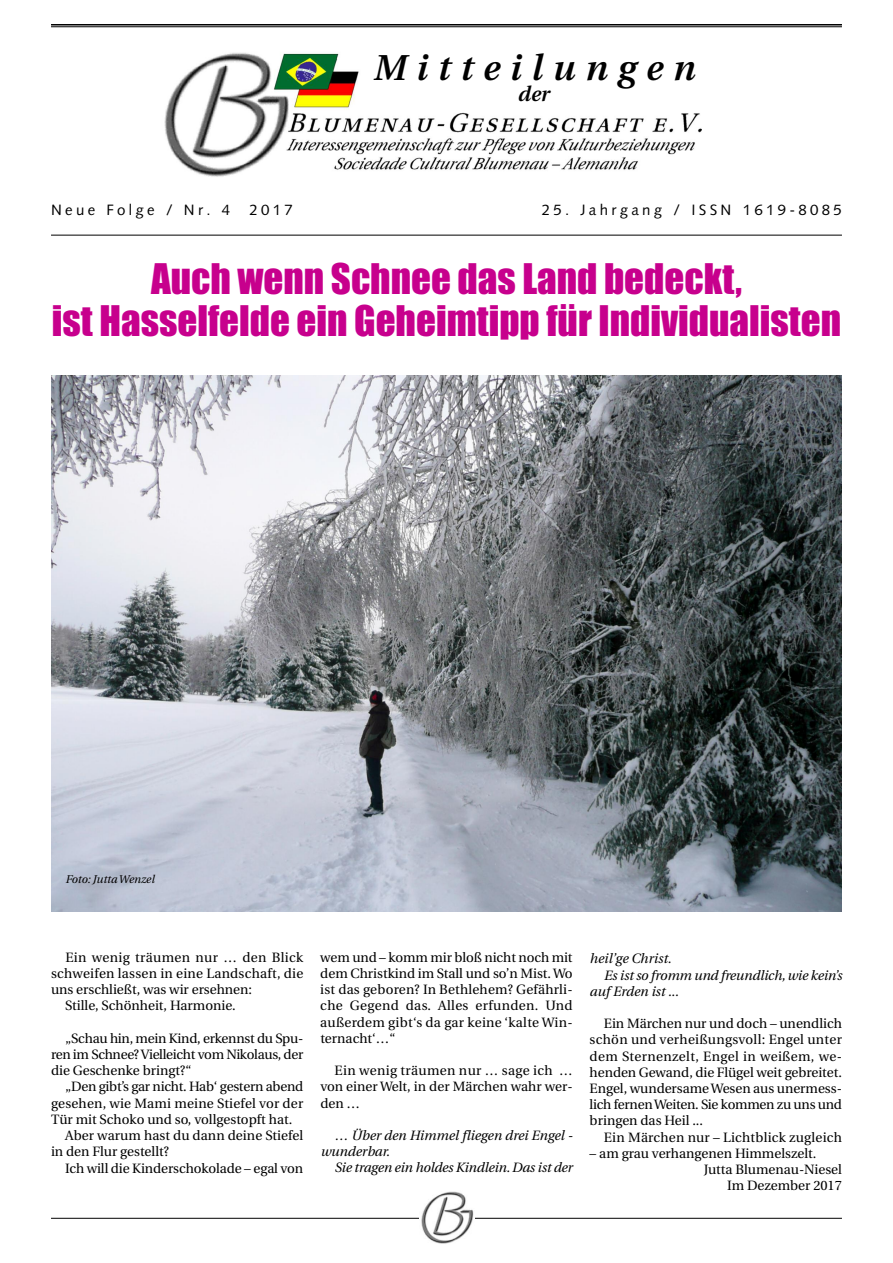
<style>
.page{position:relative;width:893px;height:1263px;background:#fff}
.page>*{position:absolute;margin:0;border:0;box-sizing:border-box;transform-origin:0 0}
.t1{font:39px/42px "Impact";color:#c7008d;text-align:center}
.t2{font:italic 600 36px "Utopia";letter-spacing:.275em;color:#000}
.t3{font:italic 600 21px "Utopia";color:#000}
.t4{font:15px "Syntax";letter-spacing:.22em;color:#000}
.t5{font:13.5px/16.2px "Utopia";color:#000;text-align:justify}
.t6{font:italic 13.5px/16.2px "Utopia";letter-spacing:-.01em;color:#000}
.t7{font:13.5px "Utopia";letter-spacing:.02em;color:#000}
.t8{font:13.5px "Utopia";letter-spacing:-.02em;color:#000}
.t9{font:13.5px "Utopia";letter-spacing:.025em;color:#000}
.t10{font:italic 11.25px "Utopia";color:#000}
</style>
<div class="page">
<img style="left:164px;top:52px;width:538px;height:125px">
<hr style="left:51px;top:24px;width:791px;height:2px;background:#000">
<hr style="left:51px;top:27px;width:791px;height:1px;background:#000">
<hr style="left:51px;top:1218px;width:791px;height:1px;background:#000">
<hr style="left:51px;top:235px;width:791px;height:1px;background:#000">
<img style="left:419px;top:1191px;width:56px;height:53px">
<img style="left:51px;top:376px;width:791px;height:535px">
<h2 class="t2" style="left:372px;top:53px;width:323px">Mitteilungen</h2>
<h3 class="t3" style="left:518px;top:85px;width:33px">der</h3>
<p class="t4" style="left:51px;top:204px;width:181px">Neue Folge / Nr. 4</p>
<p class="t4" style="left:249px;top:204px;width:45px">2017</p>
<p class="t4" style="left:542px;top:204px;width:302px">25. Jahrgang / ISSN 1619-8085</p>
<h1 class="t1" style="left:52px;top:260px;width:791px">Auch wenn Schnee das Land bedeckt,<br>ist Hasselfelde ein Geheimtipp für Individualisten</h1>
<p class="t10" style="left:65px;top:875px;width:90px">Foto: JuttaWenzel</p>
<p class="t9" style="left:65px;top:952px;width:239px">Ein wenig träumen nur … den Blick</p>
<p class="t7" style="left:51px;top:968px;width:254px">schweifen lassen in eine Landschaft, die</p>
<p class="t5" style="left:51px;top:983px;width:203px">uns erschließt, was wir ersehnen:</p>
<p class="t5" style="left:65px;top:999px;width:172px">Stille, Schönheit, Harmonie.</p>
<p class="t5" style="left:51px;top:1031px;width:254px;text-indent:14px">„Schau hin, mein Kind, erkennst du Spu&shy;ren im Schnee?Vielleicht vom Nikolaus, der die Geschenke bringt?“</p>
<p class="t8" style="left:65px;top:1081px;width:239px">„Den gibt’s gar nicht. Hab‘ gestern abend</p>
<p class="t5" style="left:51px;top:1096px;width:254px">gesehen, wie Mami meine Stiefel vor der</p>
<p class="t5" style="left:51px;top:1112px;width:243px">Tür mit Schoko und so, vollgestopft hat.</p>
<p class="t5" style="left:65px;top:1128px;width:239px">Aber warum hast du dann deine Stiefel</p>
<p class="t5" style="left:51px;top:1145px;width:120px">in den Flur gestellt?</p>
<p class="t5" style="left:65px;top:1161px;width:239px">Ich will die Kinderschokolade – egal von</p>
<p class="t5" style="left:320px;top:950px;width:254px">wem und – komm mir bloß nicht noch mit dem Christkind im Stall und so’n Mist.Wo ist das geboren? In Bethlehem? Gefährli&shy;che Gegend das. Alles erfunden. Und außerdem gibt‘s da gar keine ‘kalte Win&shy;ternacht‘…“</p>
<p class="t5" style="left:320px;top:1064px;width:254px;text-indent:14px">Ein wenig träumen nur … sage ich … von einer Welt, in der Märchen wahr wer&shy;den …</p>
<p class="t6" style="left:320px;top:1128px;width:254px;text-indent:14px">… Über den Himmel fliegen drei Engel - wunderbar.</p>
<p class="t6" style="left:335px;top:1161px;width:239px">Sie tragen ein holdes Kindlein.Das ist der</p>
<p class="t6" style="left:590px;top:952px;width:83px">heil’ge Christ.</p>
<p class="t6" style="left:604px;top:968px;width:239px">Es ist so fromm und freundlich,wie kein’s</p>
<p class="t6" style="left:590px;top:984px;width:91px">auf Erden ist ...</p>
<p class="t5" style="left:590px;top:1017px;width:254px;text-indent:14px">Ein Märchen nur und doch – unendlich schön und verheißungsvoll: Engel unter dem Sternenzelt, Engel in weißem, we&shy;henden Gewand, die Flügel weit gebreitet.<br>Engel, wundersameWesen aus unermess&shy;lich fernenWeiten. Sie kommen zu uns und bringen das Heil ...</p>
<p class="t5" style="left:604px;top:1130px;width:239px">Ein Märchen nur – Lichtblick zugleich</p>
<p class="t5" style="left:590px;top:1146px;width:228px">– am grau verhangenen Himmelszelt.</p>
<p class="t5" style="left:704px;top:1162px;width:140px">Jutta Blumenau-Niesel</p>
<p class="t5" style="left:727px;top:1179px;width:116px">Im Dezember 2017</p>
</div>
